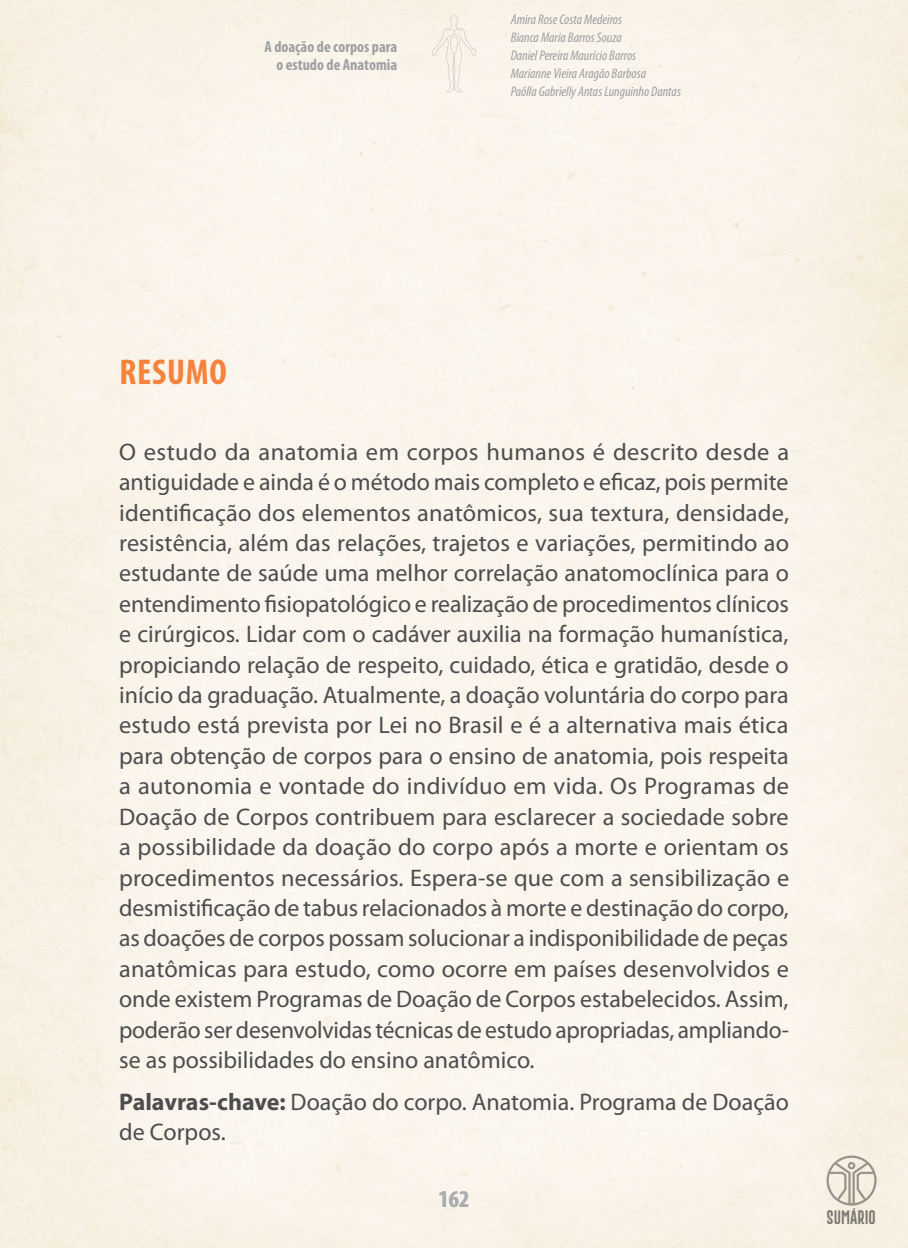
<style>
.page{position:relative;width:908px;height:1248px;background:#fff}
.page>*{position:absolute;margin:0;border:0;box-sizing:border-box;transform-origin:0 0}
.t1{font:700 condensed 36px "Myriad Pro";letter-spacing:.02em;color:#f5833c}
.t2{font:24px/30.4px "Myriad Pro";color:#4d4d4f;text-align:justify}
.t3{font:700 condensed 24px "Myriad Pro";color:#abadaf}
.t4{font:700 condensed 16px/18px "Myriad Pro";color:#9d9fa2;text-align:right}
.t5{font:14.2px "Gobold Extra 2";color:#7f8283}
.t6{font:italic condensed 14px/18px "Myriad Pro";color:#9d9fa2}
.s1{font-weight:700}
</style>
<div class="page">
<svg style="left:826px;top:1155px;width:50px;height:50px;background:#d9d3c7"></svg>
<svg style="left:431px;top:15px;width:45px;height:78px;background:#f5f0e5"></svg>
<p class="t4" style="left:264px;top:37px;width:134px">A doação de corpos para o estudo de Anatomia</p>
<p class="t6" style="left:510px;top:10px;width:172px">Amira Rose Costa Medeiros<br>Bianca Maria Barros Souza<br>Daniel Pereira Maurício Barros<br>Marianne Vieira Aragão Barbosa<br>Paôlla Gabrielly Antas Lunguinho Dantas</p>
<h1 class="t1" style="left:119px;top:349px;width:109px">RESUMO</h1>
<p class="t2" style="left:119px;top:436px;width:671px">O estudo da anatomia em corpos humanos é descrito desde a antiguidade e ainda é o método mais completo e eficaz, pois permite identificação dos elementos anatômicos, sua textura, densidade, resistência, além das relações, trajetos e variações, permitindo ao estudante de saúde uma melhor correlação anatomoclínica para o entendimento fisiopatológico e realização de procedimentos clínicos e cirúrgicos. Lidar com o cadáver auxilia na formação humanística, propiciando relação de respeito, cuidado, ética e gratidão, desde o início da graduação. Atualmente, a doação voluntária do corpo para estudo está prevista por Lei no Brasil e é a alternativa mais ética para obtenção de corpos para o ensino de anatomia, pois respeita a autonomia e vontade do indivíduo em vida. Os Programas de Doação de Corpos contribuem para esclarecer a sociedade sobre a possibilidade da doação do corpo após a morte e orientam os procedimentos necessários. Espera-se que com a sensibilização e desmistificação de tabus relacionados à morte e destinação do corpo, as doações de corpos possam solucionar a indisponibilidade de peças anatômicas para estudo, como ocorre em países desenvolvidos e onde existem Programas de Doação de Corpos estabelecidos. Assim, poderão ser desenvolvidas técnicas de estudo apropriadas, ampliando&shy;se as possibilidades do ensino anatômico.</p>
<p class="t2" style="left:119px;top:1086px;width:671px"><span class="s1">Palavras-chave:</span> Doação do corpo. Anatomia. Programa de Doação de Corpos.</p>
<p class="t3" style="left:438px;top:1183px;width:32px">162</p>
<p class="t5" style="left:826px;top:1207px;width:51px">SUMÁRIO</p>
</div>
